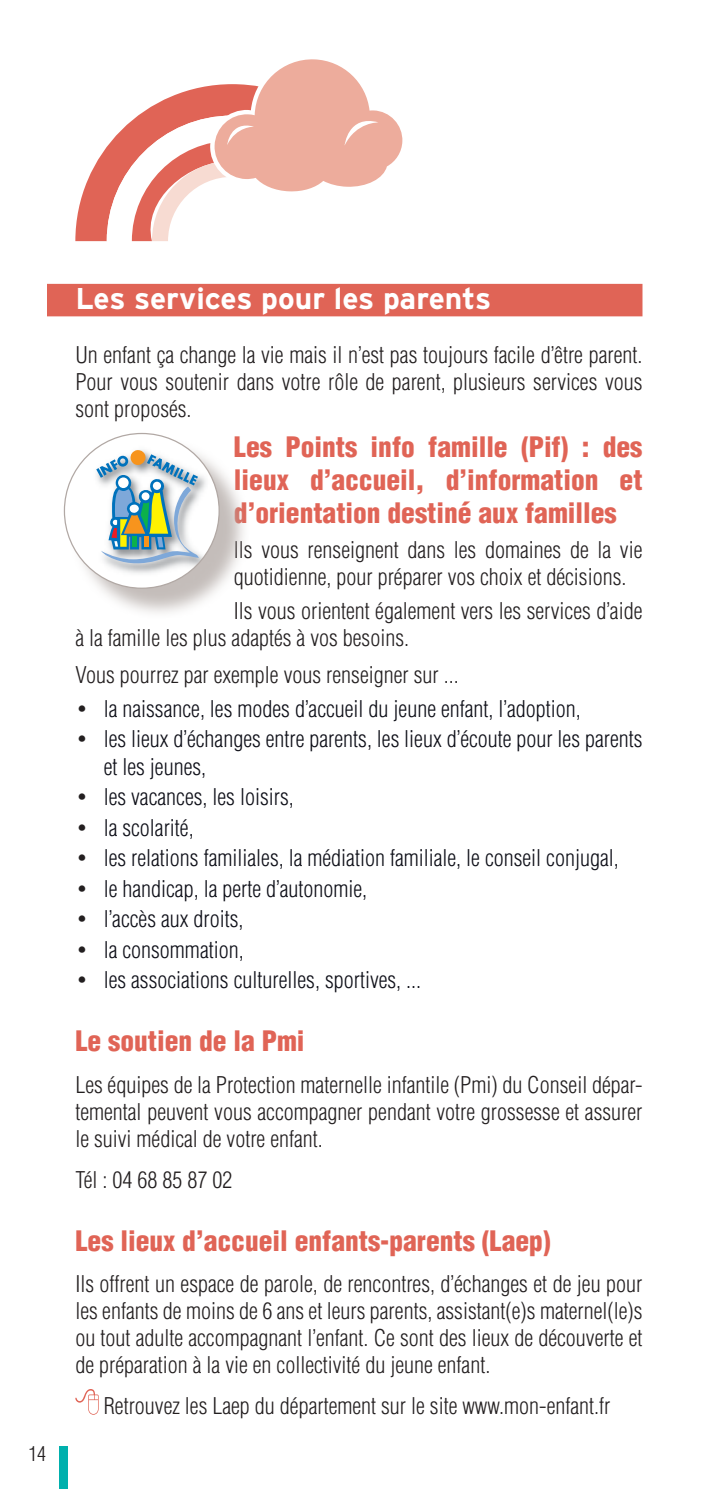
<style>
.page{position:relative;width:709px;height:1489px;background:#fff}
.page>*{position:absolute;margin:0;border:0;box-sizing:border-box;transform-origin:0 0}
.t1{font:700 30px "Interstate";letter-spacing:-.005em;color:#fff}
.t2{font:900 condensed 27.5px/33px "Helvetica LT Std";color:#e06456;text-align:justify}
.t3{font:300 condensed 22.5px/27px "Helvetica LT Std";color:#231f20;text-align:justify}
.t4{font:300 condensed 22.5px/27px "Helvetica LT Std";color:#0e0f18}
.t5{font:300 condensed 20px "Helvetica LT Std";color:#231f20}
.s1{font-family:"Optimum";font-weight:400;font-stretch:normal;color:#231f20}
</style>
<div class="page">
<div style="left:59px;top:1446px;width:9px;height:42px;background:#00b0ad"></div>
<div style="left:47px;top:284px;width:595px;height:32px;background:#e06456"></div>
<svg style="left:75px;top:1389px;width:24px;height:25px"></svg>
<div style="left:68px;top:436px;width:182px;height:183px;background:#b1a8a4;opacity:.75"></div>
<div style="left:64px;top:433px;width:155px;height:155px;background:#fff;border-radius:50%"></div>
<img style="left:91px;top:445px;width:121px;height:132px">
<svg style="left:96px;top:449px;width:103px;height:115px"></svg>
<div style="left:142px;top:492px;width:7px;height:8px;background:#fff;border-radius:50%"></div>
<div style="left:153px;top:481px;width:8px;height:9px;background:#fff;border-radius:50%"></div>
<div style="left:118px;top:477px;width:11px;height:11px;background:#fff;border-radius:50%"></div>
<svg style="left:75px;top:59px;width:328px;height:182px"></svg>
<p class="t5" style="left:28px;top:1440px;width:19px">14</p>
<h1 class="t1" style="left:75px;top:280px;width:417px">Les services pour les parents</h1>
<p class="t3" style="left:75px;top:341px;width:568px">Un enfant ça change la vie mais il n’est pas toujours facile d’être parent.<br>Pour vous soutenir dans votre rôle de parent, plusieurs services vous sont proposés.</p>
<p class="t2" style="left:234px;top:430px;width:410px">Les Points info famille (Pif) : des lieux d’accueil, d’information et d’orientation destiné aux familles</p>
<p class="t3" style="left:234px;top:536px;width:410px">Ils vous renseignent dans les domaines de la vie quotidienne, pour préparer vos choix et décisions.</p>
<p class="t3" style="left:75px;top:597px;width:568px;text-indent:159px">Ils vous orientent également vers les services d’aide à la famille les plus adaptés à vos besoins.</p>
<p class="t3" style="left:75px;top:661px;width:385px">Vous pourrez par exemple vous renseigner sur ...</p>
<p class="t4" style="left:75px;top:695px;width:507px"><span class="s1">•</span> la naissance, les modes d’accueil du jeune enfant, l’adoption,</p>
<p class="t4" style="left:104px;top:725px;width:540px;text-indent:-28px"><span class="s1">•</span> les lieux d’échanges entre parents, les lieux d’écoute pour les parents et les jeunes,</p>
<p class="t4" style="left:75px;top:783px;width:220px"><span class="s1">•</span> les vacances, les loisirs,</p>
<p class="t4" style="left:75px;top:813px;width:120px"><span class="s1">•</span> la scolarité,</p>
<p class="t4" style="left:75px;top:844px;width:545px"><span class="s1">•</span> les relations familiales, la médiation familiale, le conseil conjugal,</p>
<p class="t4" style="left:75px;top:874px;width:293px"><span class="s1">•</span> le handicap, la perte d’autonomie,</p>
<p class="t4" style="left:75px;top:905px;width:170px"><span class="s1">•</span> l’accès aux droits,</p>
<p class="t4" style="left:75px;top:935px;width:170px"><span class="s1">•</span> la consommation,</p>
<p class="t4" style="left:75px;top:966px;width:347px"><span class="s1">•</span> les associations culturelles, sportives, ...</p>
<p class="t2" style="left:75px;top:1024px;width:231px">Le soutien de la Pmi</p>
<p class="t3" style="left:75px;top:1070px;width:568px">Les équipes de la Protection maternelle infantile (Pmi) du Conseil dépar&shy;temental peuvent vous accompagner pendant votre grossesse et assurer le suivi médical de votre enfant.</p>
<p class="t3" style="left:75px;top:1165px;width:158px">Tél : 04 68 85 87 02</p>
<p class="t2" style="left:75px;top:1223px;width:477px">Les lieux d’accueil enfants-parents (Laep)</p>
<p class="t3" style="left:75px;top:1270px;width:568px">Ils offrent un espace de parole, de rencontres, d’échanges et de jeu pour les enfants de moins de 6 ans et leurs parents, assistant(e)s maternel(le)s ou tout adulte accompagnant l’enfant. Ce sont des lieux de découverte et de préparation à la vie en collectivité du jeune enfant.</p>
<p class="t3" style="left:104px;top:1392px;width:508px">Retrouvez les Laep du département sur le site www.mon-enfant.fr</p>
</div>
